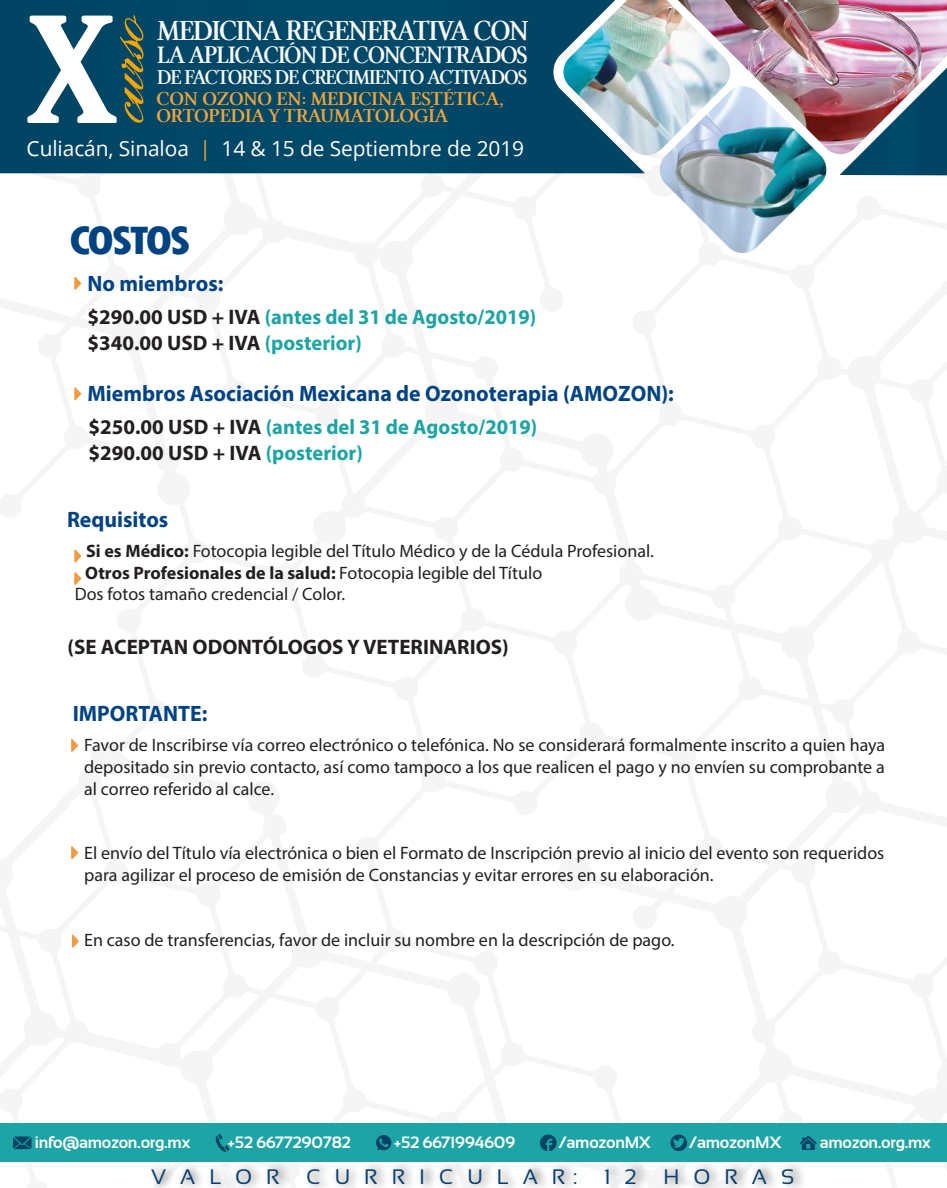
<style>
.page{position:relative;width:947px;height:1188px;background:#fff}
.page>*{position:absolute;margin:0;border:0;box-sizing:border-box;transform-origin:0 0}
.t1{font:800 condensed 41.55px "Tw Cen";letter-spacing:-.06em;color:#004383;scale:1.16 1}
.t2{font:29.7px "Lin Libertine Z";letter-spacing:-.05em;color:#f9f9f9;scale:.93 1}
.t3{font:25.65px "Lin Libertine Z";letter-spacing:-.055em;color:#f9f9f9;scale:.93 1}
.t4{font:700 22.35px "Myriad Pro";color:#004383}
.t5{font:21.6px "Lin Libertine Z";letter-spacing:-.055em;color:#f9f9f9;scale:.93 1}
.t6{font:700 21px/25.2px "Myriad Pro";color:#1da4a4}
.t7{font:700 21px "Myriad Pro";color:#231f20}
.t8{font:21px "Sansation";color:#0b4070}
.t9{font:20.85px "Open Sans";letter-spacing:-.005em;color:#fff}
.t10{font:19.95px/17.5px "Lin Libertine Z";letter-spacing:-.015em;color:#f1a53b}
.t11{font:18px/21.6px "Myriad Pro";color:#231f20;text-align:justify}
.t12{font:700 18px "Myriad Pro";color:#231f20}
.t13{font:700 16.35px "Sansation";letter-spacing:-.02em;color:#fff}
.s1{color:#f1a53b}
.s2{color:#231f20}
.s3{font-weight:700}
.s4{font-weight:400}
</style>
<div class="page">
<svg style="left:220px;top:173px;width:105px;height:1px"></svg>
<div style="left:0;top:0;width:645px;height:173px;background:#014766"></div>
<svg style="left:27px;top:15px;width:116px;height:108px"></svg>
<img style="left:659px;top:156px;width:168px;height:97px">
<img style="left:732px;top:0;width:214px;height:156px">
<img style="left:561px;top:0;width:171px;height:157px">
<img style="left:839px;top:68px;width:107px;height:107px">
<div style="left:0;top:1123px;width:946px;height:39px;background:#1da4a4"></div>
<svg style="left:13px;top:1136px;width:18px;height:13px"></svg>
<svg style="left:153px;top:1134px;width:76px;height:54px"></svg>
<svg style="left:540px;top:1134px;width:16px;height:17px"></svg>
<svg style="left:670px;top:1134px;width:147px;height:54px"></svg>
<svg style="left:376px;top:1135px;width:15px;height:16px"></svg>
<svg style="left:74px;top:550px;width:7px;height:12px"></svg>
<svg style="left:74px;top:572px;width:7px;height:13px"></svg>
<svg style="left:71px;top:739px;width:7px;height:13px"></svg>
<svg style="left:71px;top:846px;width:7px;height:13px"></svg>
<svg style="left:72px;top:935px;width:7px;height:12px"></svg>
<h2 class="t2" style="left:157px;top:13px;width:401px">MEDICINA REGENERATIVA CON</h2>
<h3 class="t3" style="left:157px;top:40px;width:400px">LA APLICACIÓN DE CONCENTRADOS</h3>
<p class="t5" style="left:157px;top:64px;width:399px">DE FACTORES DE CRECIMIENTO ACTIVADOS</p>
<p class="t10" style="left:156px;top:90px;width:349px">CON OZONO EN: MEDICINA ESTÉTICA,<br>ORTOPEDIA Y TRAUMATOLOGÍA</p>
<p class="t9" style="left:27px;top:134px;width:499px">Culiacán, Sinaloa <span class="s1">|</span> 14 &amp; 15 de Septiembre de 2019</p>
<h1 class="t1" style="left:69px;top:217px;width:106px">COSTOS</h1>
<p class="t4" style="left:88px;top:269px;width:137px">No miembros:</p>
<p class="t6" style="left:88px;top:304px;width:450px"><span class="s2">$290.00 USD + IVA</span> (antes del 31 de Agosto/2019) <span class="s2">$340.00 USD + IVA</span> (posterior)</p>
<p class="t4" style="left:88px;top:379px;width:588px">Miembros Asociación Mexicana de Ozonoterapia (AMOZON):</p>
<p class="t6" style="left:88px;top:414px;width:450px"><span class="s2">$250.00 USD + IVA</span> (antes del 31 de Agosto/2019) <span class="s2">$290.00 USD + IVA</span> (posterior)</p>
<p class="t4" style="left:67px;top:504px;width:103px">Requisitos</p>
<p class="t11" style="left:86px;top:540px;width:569px"><span class="s3">Si es Médico:</span> Fotocopia legible del Título Médico y de la Cédula Profesional.</p>
<p class="t12" style="left:85px;top:561px;width:458px">Otros Profesionales de la salud: <span class="s4">Fotocopia legible del Título</span></p>
<p class="t11" style="left:75px;top:583px;width:272px">Dos fotos tamaño credencial / Color.</p>
<p class="t7" style="left:68px;top:633px;width:442px">(SE ACEPTAN ODONTÓLOGOS Y VETERINARIOS)</p>
<p class="t4" style="left:73px;top:699px;width:136px">IMPORTANTE:</p>
<p class="t11" style="left:84px;top:734px;width:802px">Favor de Inscribirse vía correo electrónico o telefónica. No se considerará formalmente inscrito a quien haya depositado sin previo contacto, así como tampoco a los que realicen el pago y no envíen su comprobante a al correo referido al calce.</p>
<p class="t11" style="left:84px;top:842px;width:801px">El envío del Título vía electrónica o bien el Formato de Inscripción previo al inicio del evento son requeridos para agilizar el proceso de emisión de Constancias y evitar errores en su elaboración.</p>
<p class="t11" style="left:84px;top:929px;width:592px">En caso de transferencias, favor de incluir su nombre en la descripción de pago.</p>
<p class="t13" style="left:35px;top:1133px;width:157px">info@amozon.org.mx</p>
<p class="t13" style="left:227px;top:1133px;width:125px">+52 6677290782</p>
<p class="t13" style="left:394px;top:1133px;width:123px">+52 6671994609</p>
<p class="t13" style="left:558px;top:1133px;width:94px">/amozonMX</p>
<p class="t13" style="left:689px;top:1133px;width:94px">/amozonMX</p>
<p class="t13" style="left:819px;top:1133px;width:113px">amozon.org.mx</p>
<p class="t8" style="left:151px;top:1165px;width:130px">V A L O R</p>
<p class="t8" style="left:306px;top:1165px;width:272px">C U R R I C U L A R :</p>
<p class="t8" style="left:604px;top:1165px;width:34px">1 2</p>
<p class="t8" style="left:663px;top:1165px;width:132px">H O R A S</p>
</div>
